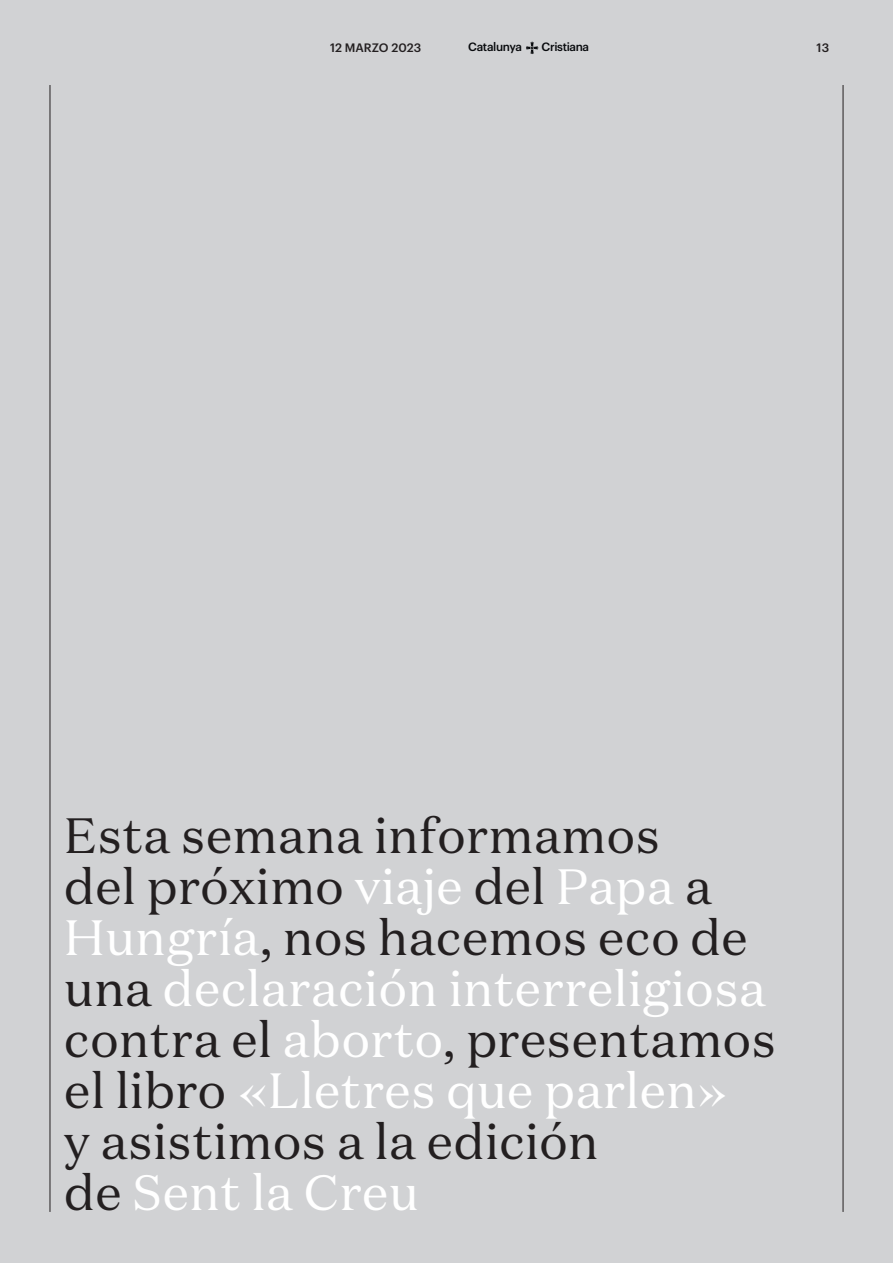
<style>
.page{position:relative;width:893px;height:1263px;background:#d1d2d4}
.page>*{position:absolute;margin:0;border:0;box-sizing:border-box;transform-origin:0 0}
.t1{font:49.5px/51px "Domaine Text";letter-spacing:.01em;color:#231f20}
.t2{font:500 12px "Graphik";color:#231f20}
.t3{font:500 11.85px "Graphik";letter-spacing:-.03em;color:#07090c}
.s1{color:#fff}
</style>
<div class="page">
<svg style="left:526px;top:42px;width:12px;height:12px"></svg>
<hr style="left:843px;top:85px;width:1px;height:1127px;background:#231f20">
<hr style="left:50px;top:85px;width:1px;height:1127px;background:#231f20">
<p class="t2" style="left:330px;top:38px;width:93px">12 MARZO 2023</p>
<p class="t3" style="left:468px;top:38px;width:55px">Catalunya</p>
<p class="t3" style="left:542px;top:38px;width:49px">Cristiana</p>
<p class="t2" style="left:816px;top:38px;width:14px">13</p>
<p class="t1" style="left:64px;top:809px;width:713px">Esta semana informamos<br>del próximo <span class="s1">viaje</span> del <span class="s1">Papa</span> a<br><span class="s1">Hungría</span>, nos hacemos eco de una <span class="s1">declaración interreligiosa </span>contra el <span class="s1">aborto</span>, presentamos el libro <span class="s1">«Lletres que parlen»<br></span>y asistimos a la edición<br>de <span class="s1">Sent la Creu</span></p>
</div>
